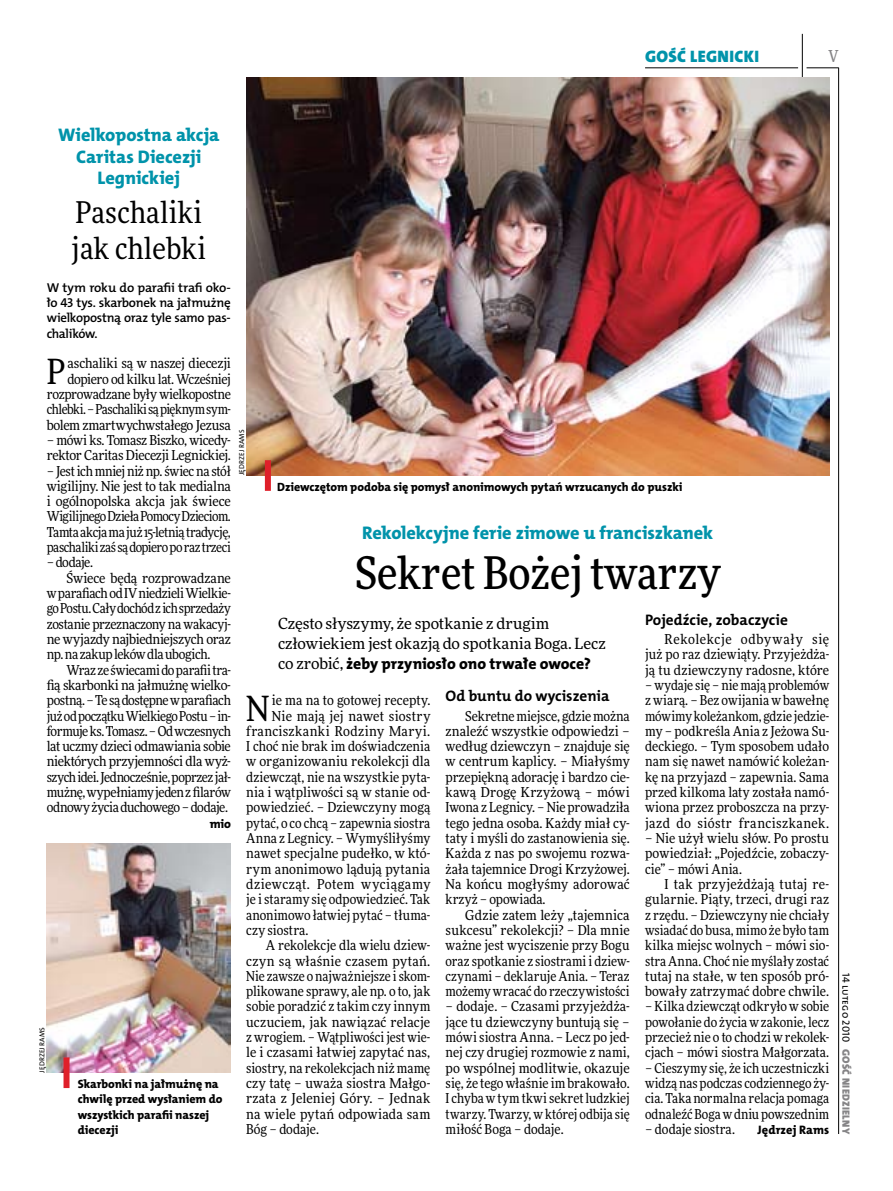
<style>
.page{position:relative;width:893px;height:1191px;background:#fff}
.page>*{position:absolute;margin:0;border:0;box-sizing:border-box;transform-origin:0 0}
.t1{font:500 45px "Freeday Narrow";color:#000}
.t2{font:34.8px "Freeday Narrow News";color:#000}
.t3{font:30px/36px "Freeday Narrow News";letter-spacing:.01em;color:#000}
.t4{font:18.3px/21.6px "The Mix HP8 Ex Bld";color:#0093aa;text-align:center}
.t5{font:16.65px "The Mix HP9 Blk";letter-spacing:.02em;color:#0093aa}
.t6{font:500 16.5px "Freeday Narrow";color:#858486;scale:.9 1}
.t7{font:15.75px "The Mix HP8 Ex Bld";letter-spacing:.005em;color:#000}
.t8{font:15.45px/20.4px "Freeday News";color:#000}
.t9{font:15.3px "The Mix HP7 Bld";color:#000}
.t10{font:13.65px/15.3px "Freeday Narrow News";letter-spacing:-.005em;color:#000;text-align:justify}
.t11{font:13.65px/15.3px "Freeday Narrow News";letter-spacing:-.025em;color:#000;text-align:right}
.t12{font:13.65px "Freeday Narrow News";letter-spacing:-.03em;color:#000}
.t13{font:13.65px "Freeday Narrow News";letter-spacing:.015em;color:#000}
.t14{font:13.65px "Freeday Narrow News";letter-spacing:.025em;color:#000}
.t15{font:13.65px "Freeday Narrow News";letter-spacing:.02em;color:#000}
.t16{font:13.65px "Freeday Narrow News";letter-spacing:.03em;color:#000}
.t17{font:12.9px/15.3px "The Mix HP6 Se Bld";letter-spacing:-.025em;color:#000;text-align:justify}
.t18{font:12.3px "The Mix HP8 Ex Bld";letter-spacing:.005em;color:#000}
.t19{font:12px/15.3px "The Mix HP8 Ex Bld";letter-spacing:-.005em;color:#000}
.t20{font:10.5px "The Mix HP9 Blk";letter-spacing:.025em;color:#858486}
.t21{font:10.5px "The Mix HP5 Plain";letter-spacing:.015em;color:#000}
.t22{font:7.2px "The Mix HP5 Plain";letter-spacing:.015em;color:#000}
.s1{font-family:"Freeday News";font-size:15.45px}
</style>
<div class="page">
<hr style="left:806px;top:68px;width:33px;height:1px;background:#000">
<hr style="left:645px;top:68px;width:153px;height:1px;background:#000">
<hr style="left:838px;top:68px;width:1px;height:1066px;background:#000">
<hr style="left:802px;top:34px;width:1px;height:43px;background:#000">
<img style="left:47px;top:843px;width:184px;height:229px">
<div style="left:64px;top:1057px;width:6px;height:31px;background:#df1f2a"></div>
<img style="left:246px;top:77px;width:583px;height:398px">
<div style="left:265px;top:460px;width:6px;height:31px;background:#df1f2a"></div>
<p class="t5" style="left:645px;top:46px;width:115px">GOŚĆ LEGN ICKI</p>
<p class="t6" style="left:828px;top:46px;width:13px">V</p>
<h3 class="t4" style="left:58px;top:124px;width:163px">Wielkopostna akcja<br>Caritas Diecezji<br>Legnickiej</h3>
<h3 class="t3" style="left:72px;top:194px;width:136px">Paschaliki jak chlebki</h3>
<p class="t17" style="left:47px;top:280px;width:186px">W tym roku do parafii trafi oko&shy;ło 43 tys. skarbonek na jałmużnę wielkopostną oraz tyle samo pas&shy;chalików.</p>
<h2 class="t2" style="left:47px;top:350px;width:20px">P</h2>
<p class="t11" style="left:47px;top:356px;width:186px">aschaliki są w naszej diecezji dopiero od kilku lat. Wcześniej rozprowadzane były wielkopostne chlebki. – Paschaliki sąpięknym sym&shy;bolem zmartwychwstałego Jezusa</p>
<p class="t10" style="left:47px;top:432px;width:186px">– mówi ks. Tomasz Biszko, wicedy&shy;rektor Caritas Diecezji Legnickiej.</p>
<p class="t10" style="left:47px;top:463px;width:186px">– Jest ich mniej niż np. świec na stół wigilijny. Nie jest to tak medialna i ogólnopolska akcja jak świece Wigilijnego Dzieła Pomocy Dzieciom.<br>Tamta akcja ma już15-letnią tradycję, paschaliki zaś sądopiero poraz trzeci</p>
<p class="t10" style="left:47px;top:555px;width:48px">– dodaje.</p>
<p class="t10" style="left:66px;top:570px;width:166px">Świece będą rozprowadzane</p>
<p class="t11" style="left:47px;top:585px;width:186px">wparafiach odIV niedzieli Wielkie-</p>
<p class="t11" style="left:47px;top:600px;width:186px">go Postu. Cały dochód zichsprzedaży</p>
<p class="t11" style="left:47px;top:616px;width:186px">zostanie przeznaczony na wakacyj-</p>
<p class="t11" style="left:47px;top:631px;width:186px">ne wyjazdy najbiedniejszych oraz</p>
<p class="t12" style="left:47px;top:646px;width:165px">np.na zakup leków dla ubogich.</p>
<p class="t10" style="left:66px;top:662px;width:166px">Wraz zeświecami doparafii tra-</p>
<p class="t10" style="left:47px;top:677px;width:186px">fią skarbonki na jałmużnę wielko-</p>
<p class="t11" style="left:47px;top:692px;width:186px">postną. – Tesądostępne wparafiach</p>
<p class="t12" style="left:47px;top:707px;width:186px">jużodpoczątku Wielkiego Postu – in-</p>
<p class="t12" style="left:47px;top:722px;width:186px">formuje ks.Tomasz. – Odwczesnych</p>
<p class="t11" style="left:47px;top:738px;width:186px">lat uczmy dzieci odmawiania sobie</p>
<p class="t11" style="left:47px;top:754px;width:186px">niektórych przyjemności dla wyż-</p>
<p class="t12" style="left:47px;top:768px;width:186px">szych idei. Jednocześnie, poprzez jał-</p>
<p class="t10" style="left:47px;top:784px;width:186px">mużnę, wypełniamy jeden zfilarów</p>
<p class="t12" style="left:47px;top:799px;width:183px">odnowy życia duchowego – dodaje.</p>
<p class="t18" style="left:210px;top:815px;width:23px">mio</p>
<p class="t22" style="left:38px;top:1072px;width:47px;rotate:-90deg">Jędrzej Rams</p>
<p class="t19" style="left:78px;top:1076px;width:146px">Skarbonki na jałmużnę na chwilę przed wysłaniem do wszystkich parafii naszej diecezji</p>
<p class="t22" style="left:237px;top:475px;width:47px;rotate:-90deg">Jędrzej Rams</p>
<p class="t19" style="left:277px;top:479px;width:406px">Dziewczętom podoba się pomysł anonimowych pytań wrzucanych do puszki</p>
<h3 class="t4" style="left:362px;top:522px;width:353px">Rekolekcyjne ferie zimowe u franciszkanek</h3>
<h1 class="t1" style="left:355px;top:545px;width:367px">Sekret Bożej twarzy</h1>
<p class="t8" style="left:278px;top:612px;width:329px">Często słyszymy, że spotkanie z drugim człowiekiem jest okazją do spotkania Boga. Lecz</p>
<p class="t7" style="left:278px;top:654px;width:314px"><span class="s1">co zrobić,</span> żeby przyniosło ono trwałe owoce?</p>
<h2 class="t2" style="left:246px;top:686px;width:25px">N</h2>
<p class="t10" style="left:272px;top:692px;width:160px">ie ma na to gotowej recepty.</p>
<p class="t13" style="left:272px;top:707px;width:160px">Nie mają jej nawet siostry</p>
<p class="t14" style="left:246px;top:722px;width:186px">franciszkanki Rodziny Maryi.</p>
<p class="t10" style="left:246px;top:738px;width:186px">I choć nie brak im doświadczenia</p>
<p class="t10" style="left:246px;top:754px;width:186px">w organizowaniu rekolekcji dla</p>
<p class="t10" style="left:246px;top:769px;width:186px">dziewcząt, nie na wszystkie pyta-</p>
<p class="t10" style="left:246px;top:784px;width:186px">nia i wątpliwości są w stanie od-</p>
<p class="t10" style="left:246px;top:799px;width:186px">powiedzieć. – Dziewczyny mogą</p>
<p class="t10" style="left:246px;top:815px;width:186px">pytać, o co chcą – zapewnia siostra</p>
<p class="t10" style="left:246px;top:830px;width:186px">Anna z Legnicy. – Wymyśliłyśmy</p>
<p class="t10" style="left:246px;top:845px;width:186px">nawet specjalne pudełko, w któ-</p>
<p class="t10" style="left:246px;top:861px;width:186px">rym anonimowo lądują pytania</p>
<p class="t16" style="left:246px;top:875px;width:186px">dziewcząt. Potem wyciągamy</p>
<p class="t10" style="left:246px;top:891px;width:186px">je istaramy się odpowiedzieć. Tak</p>
<p class="t10" style="left:246px;top:907px;width:186px">anonimowo łatwiej pytać – tłuma-</p>
<p class="t10" style="left:246px;top:922px;width:64px">czy siostra.</p>
<p class="t10" style="left:266px;top:937px;width:166px">A rekolekcje dla wielu dziew-</p>
<p class="t15" style="left:246px;top:952px;width:186px">czyn są właśnie czasem pytań.</p>
<p class="t10" style="left:246px;top:968px;width:186px">Nie zawsze o najważniejsze i skom-</p>
<p class="t10" style="left:246px;top:983px;width:186px">plikowane sprawy, ale np. o to, jak</p>
<p class="t10" style="left:246px;top:998px;width:186px">sobie poradzić z takim czy innym</p>
<p class="t10" style="left:246px;top:1014px;width:186px">uczuciem, jak nawiązać relacje</p>
<p class="t10" style="left:246px;top:1029px;width:186px">z wrogiem. – Wątpliwości jest wie-</p>
<p class="t10" style="left:246px;top:1044px;width:186px">le i czasami łatwiej zapytać nas,</p>
<p class="t10" style="left:246px;top:1060px;width:186px">siostry, na rekolekcjach niż mamę</p>
<p class="t10" style="left:246px;top:1075px;width:186px">czy tatę – uważa siostra Małgo-</p>
<p class="t10" style="left:246px;top:1090px;width:186px">rzata z Jeleniej Góry. – Jednak</p>
<p class="t13" style="left:246px;top:1105px;width:186px">na wiele pytań odpowiada sam</p>
<p class="t10" style="left:246px;top:1121px;width:74px">Bóg – dodaje.</p>
<p class="t9" style="left:446px;top:686px;width:165px">Od buntu do wyciszenia</p>
<p class="t10" style="left:446px;top:708px;width:186px;text-indent:20px">Sekretne miejsce, gdzie można znaleźć wszystkie odpowiedzi – według dziewczyn – znajduje się w centrum kaplicy. – Miałyśmy przepiękną adorację i bardzo cie&shy;kawą Drogę Krzyżową – mówi Iwona z Legnicy. – Nie prowadziła tego jedna osoba. Każdy miał cy&shy;taty i myśli do zastanowienia się.<br>Każda z nas po swojemu rozwa&shy;żała tajemnice Drogi Krzyżowej.<br>Na końcu mogłyśmy adorować krzyż – opowiada.</p>
<p class="t10" style="left:446px;top:907px;width:186px;text-indent:20px">Gdzie zatem leży „tajemnica sukcesu” rekolekcji? – Dla mnie ważne jest wyciszenie przy Bogu oraz spotkanie z siostrami i dziew&shy;czynami – deklaruje Ania. – Teraz możemy wracać do rzeczywistości</p>
<p class="t10" style="left:446px;top:998px;width:186px">– dodaje. – Czasami przyjeżdża&shy;jące tu dziewczyny buntują się – mówi siostra Anna. – Lecz po jed&shy;nej czy drugiej rozmowie z nami, po wspólnej modlitwie, okazuje się, że tego właśnie im brakowało.<br>I chyba w tym tkwi sekret ludzkiej twarzy. Twarzy, w której odbija się miłość Boga – dodaje.</p>
<p class="t9" style="left:645px;top:609px;width:144px">Pojedźcie, zobaczycie</p>
<p class="t10" style="left:645px;top:631px;width:186px;text-indent:20px">Rekolekcje odbywały się już po raz dziewiąty. Przyjeżdża&shy;ją tu dziewczyny radosne, które</p>
<p class="t10" style="left:645px;top:677px;width:186px">– wydaje się – nie mają problemów z wiarą. – Bez owijania w bawełnę mówimy koleżankom, gdzie jedzie&shy;my – podkreśla Ania z Jeżowa Su&shy;deckiego. – Tym sposobem udało nam się nawet namówić koleżan&shy;kę na przyjazd – zapewnia. Sama przed kilkoma laty została namó&shy;wiona przez proboszcza na przy&shy;jazd do sióstr franciszkanek.</p>
<p class="t10" style="left:645px;top:830px;width:186px">– Nie użył wielu słów. Po prostu powiedział: „Pojedźcie, zobaczy&shy;cie” – mówi Ania.</p>
<p class="t10" style="left:645px;top:876px;width:186px;text-indent:20px">I tak przyjeżdżają tutaj re&shy;gularnie. Piąty, trzeci, drugi raz z rzędu. – Dziewczyny nie chciały wsiadać do busa, mimo że było tam kilka miejsc wolnych – mówi sio&shy;stra Anna. Choć nie myślały zostać tutaj na stałe, w ten sposób pró&shy;bowały zatrzymać dobre chwile.</p>
<p class="t10" style="left:645px;top:998px;width:186px">– Kilka dziewcząt odkryło w sobie powołanie do życia w zakonie, lecz przecież nie o to chodzi w rekolek&shy;cjach – mówi siostra Małgorzata.</p>
<p class="t10" style="left:645px;top:1060px;width:186px">– Cieszymy się, że ich uczestniczki widzą nas podczas codziennego ży&shy;cia. Taka normalna relacja pomaga odnaleźć Boga w dniu powszednim</p>
<p class="t10" style="left:645px;top:1121px;width:91px">– dodaje siostra.</p>
<p class="t18" style="left:758px;top:1122px;width:73px">Jędrzej Rams</p>
<p class="t21" style="left:853px;top:972px;width:71px;rotate:90deg">14 lutego 2010</p>
<p class="t20" style="left:853px;top:1049px;width:86px;rotate:90deg">GOŚĆ NIEDZIELNY</p>
</div>
